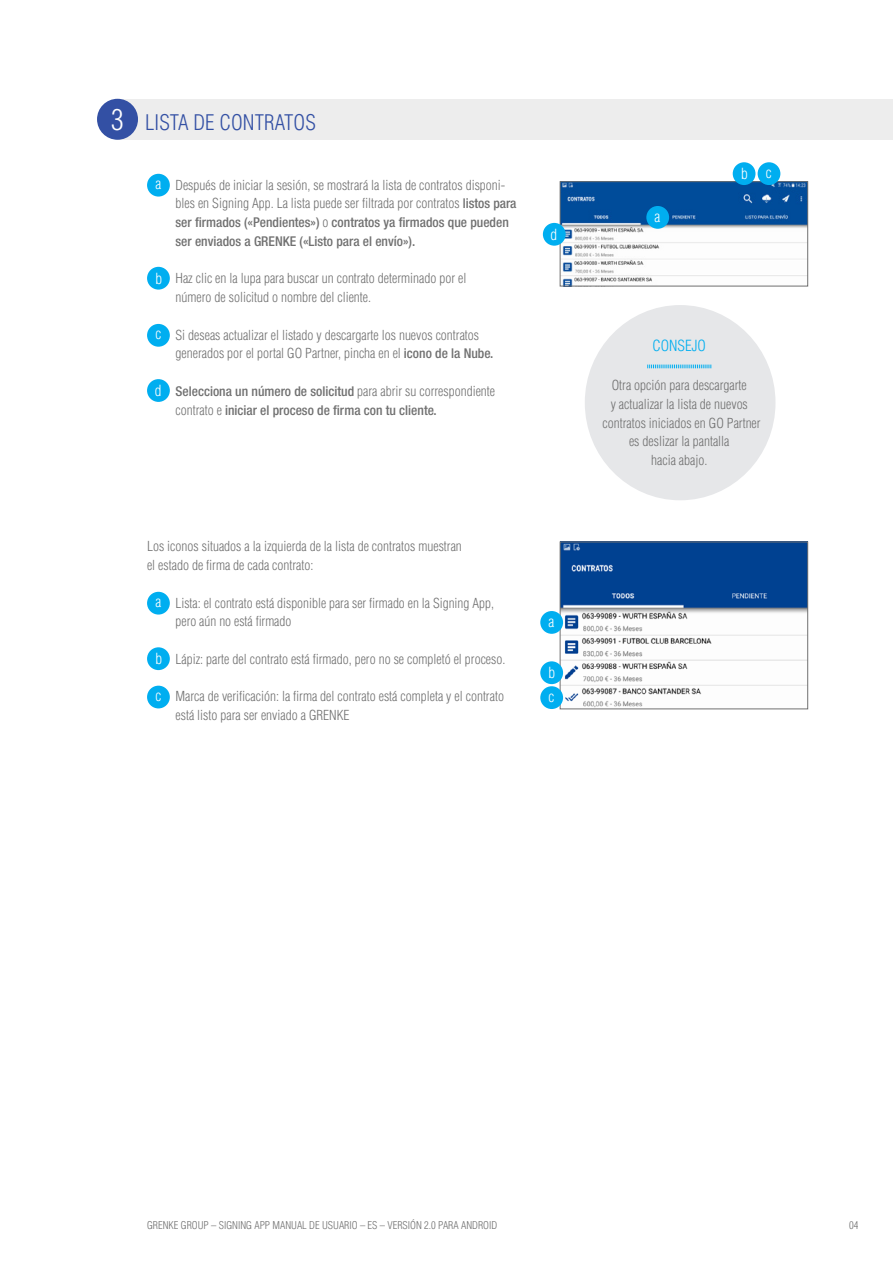
<style>
.page{position:relative;width:893px;height:1263px;background:#fff}
.page>*{position:absolute;margin:0;border:0;box-sizing:border-box;transform-origin:0 0}
.GLB__Headline___19pt{font:300 condensed 21px "Helvetica LT Pro";letter-spacing:.005em;color:#3350a4}
.GLB__Zitat___10Pt{font:300 condensed 15px "Helvetica LT Pro";color:#fff}
.GLB_Zitat_-_10_Pt{font:300 condensed 15px "Helvetica LT Pro";color:#00aef0}
.GLB__Copy{font:300 condensed 13.5px/18.8px "Helvetica LT Pro";color:#707070}
.GLB__Zitat___10Pt-2{font:300 condensed 13.5px/18.8px "Helvetica LT Pro";color:#707070}
.GLB__Zitat___10Pt-3{font:500 condensed 13.5px/18.8px "Helvetica Neue LT Pro";color:#707070}
.t1{font:300 condensed 10.5px "Helvetica LT Pro";color:#707070}
.s1{font-size:28.5px;color:#fff}
.s2{font-family:"Helvetica Neue LT Pro";font-weight:500}
.s3{font-family:"Helvetica LT Pro";font-weight:300}
</style>
<div class="page">
<div style="left:116px;top:99px;width:777px;height:41px;background:#ededed"></div>
<div style="left:97px;top:99px;width:41px;height:41px;background:#3350a4;border-radius:50%"></div>
<div style="left:585px;top:305px;width:190px;height:195px;background:#e6e7e9;border-radius:50%"></div>
<svg style="left:647px;top:365px;width:64px;height:3px"></svg>
<div style="left:147px;top:174px;width:23px;height:23px;background:#00aef0;border-radius:50%"></div>
<div style="left:147px;top:267px;width:23px;height:23px;background:#00aef0;border-radius:50%"></div>
<div style="left:147px;top:324px;width:23px;height:23px;background:#00aef0;border-radius:50%"></div>
<div style="left:147px;top:379px;width:23px;height:23px;background:#00aef0;border-radius:50%"></div>
<img style="left:562px;top:183px;width:244px;height:101px">
<div style="left:560px;top:181px;width:248px;height:105px;border:1px solid #707070"></div>
<div style="left:646px;top:206px;width:23px;height:23px;background:#00aef0;border-radius:50%"></div>
<div style="left:733px;top:162px;width:22px;height:23px;background:#00aef0;border-radius:50%"></div>
<div style="left:758px;top:162px;width:22px;height:23px;background:#00aef0;border-radius:50%"></div>
<div style="left:543px;top:223px;width:23px;height:23px;background:#00aef0;border-radius:50%"></div>
<div style="left:147px;top:592px;width:23px;height:22px;background:#00aef0;border-radius:50%"></div>
<div style="left:147px;top:647px;width:23px;height:23px;background:#00aef0;border-radius:50%"></div>
<div style="left:147px;top:686px;width:23px;height:22px;background:#00aef0;border-radius:50%"></div>
<img style="left:562px;top:544px;width:244px;height:163px">
<div style="left:560px;top:542px;width:248px;height:167px;border:1px solid #707070"></div>
<div style="left:540px;top:661px;width:23px;height:23px;background:#00aef0;border-radius:50%"></div>
<div style="left:540px;top:686px;width:23px;height:23px;background:#00aef0;border-radius:50%"></div>
<div style="left:540px;top:611px;width:23px;height:23px;background:#00aef0;border-radius:50%"></div>
<p class="GLB__Headline___19pt" style="left:111px;top:109px;width:206px"><span class="s1">3</span> LISTA DE CONTRATOS</p>
<p class="GLB__Zitat___10Pt" style="left:155px;top:174px;width:7px">a</p>
<p class="GLB__Copy" style="left:176px;top:175px;width:343px">Después de iniciar la sesión, se mostrará la lista de contratos disponi&shy;bles en Signing App. La lista puede ser filtrada por contratos <span class="s2">listos para ser firmados («Pendientes»)</span> o <span class="s2">contratos ya firmados que pueden ser enviados a GRENKE («Listo para el envío»).</span></p>
<p class="GLB__Zitat___10Pt" style="left:155px;top:269px;width:8px">b</p>
<p class="GLB__Zitat___10Pt-2" style="left:176px;top:269px;width:292px">Haz clic en la lupa para buscar un contrato determinado por el número de solicitud o nombre del cliente.</p>
<p class="GLB__Zitat___10Pt" style="left:155px;top:325px;width:7px">c</p>
<p class="GLB__Zitat___10Pt-2" style="left:176px;top:325px;width:319px">Si deseas actualizar el listado y descargarte los nuevos contratos generados por el portal GO Partner, pincha en el <span class="s2">icono de la Nube.</span></p>
<p class="GLB__Zitat___10Pt" style="left:155px;top:381px;width:8px">d</p>
<p class="GLB__Zitat___10Pt-3" style="left:176px;top:382px;width:321px">Selecciona un número de solicitud <span class="s3">para abrir su correspondiente contrato e</span> iniciar el proceso de firma con tu cliente.</p>
<p class="GLB__Zitat___10Pt" style="left:550px;top:225px;width:8px">d</p>
<p class="GLB__Copy" style="left:147px;top:537px;width:316px">Los iconos situados a la izquierda de la lista de contratos muestran el estado de firma de cada contrato:</p>
<p class="GLB__Zitat___10Pt" style="left:155px;top:592px;width:7px">a</p>
<p class="GLB__Copy" style="left:176px;top:593px;width:320px">Lista: el contrato está disponible para ser firmado en la Signing App, pero aún no está firmado</p>
<p class="GLB__Zitat___10Pt" style="left:155px;top:649px;width:8px">b</p>
<p class="GLB__Copy" style="left:176px;top:649px;width:331px">Lápiz: parte del contrato está firmado, pero no se completó el proceso.</p>
<p class="GLB__Zitat___10Pt" style="left:155px;top:686px;width:7px">c</p>
<p class="GLB__Copy" style="left:176px;top:687px;width:330px">Marca de verificación: la firma del contrato está completa y el contrato está listo para ser enviado a GRENKE</p>
<p class="GLB__Zitat___10Pt" style="left:549px;top:612px;width:7px">a</p>
<p class="GLB__Zitat___10Pt" style="left:549px;top:663px;width:8px">b</p>
<p class="GLB__Zitat___10Pt" style="left:549px;top:687px;width:7px">c</p>
<p class="GLB__Zitat___10Pt" style="left:655px;top:207px;width:7px">a</p>
<p class="GLB__Zitat___10Pt" style="left:741px;top:164px;width:8px">b</p>
<p class="GLB__Zitat___10Pt" style="left:766px;top:163px;width:7px">c</p>
<p class="GLB_Zitat_-_10_Pt" style="left:653px;top:336px;width:55px">CONSEJO</p>
<p class="GLB__Copy" style="left:602px;top:376px;width:160px;text-align:center">Otra opción para descargarte<br>y actualizar la lista de nuevos contratos iniciados en GO Partner es deslizar la pantalla<br>hacia abajo.</p>
<p class="t1" style="left:147px;top:1218px;width:352px">GRENKE GROUP – SIGNING APP MANUAL DE USUARIO – ES – VERSIÓN 2.0 PARA ANDROID</p>
<p class="t1" style="left:849px;top:1218px;width:11px">04</p>
</div>
